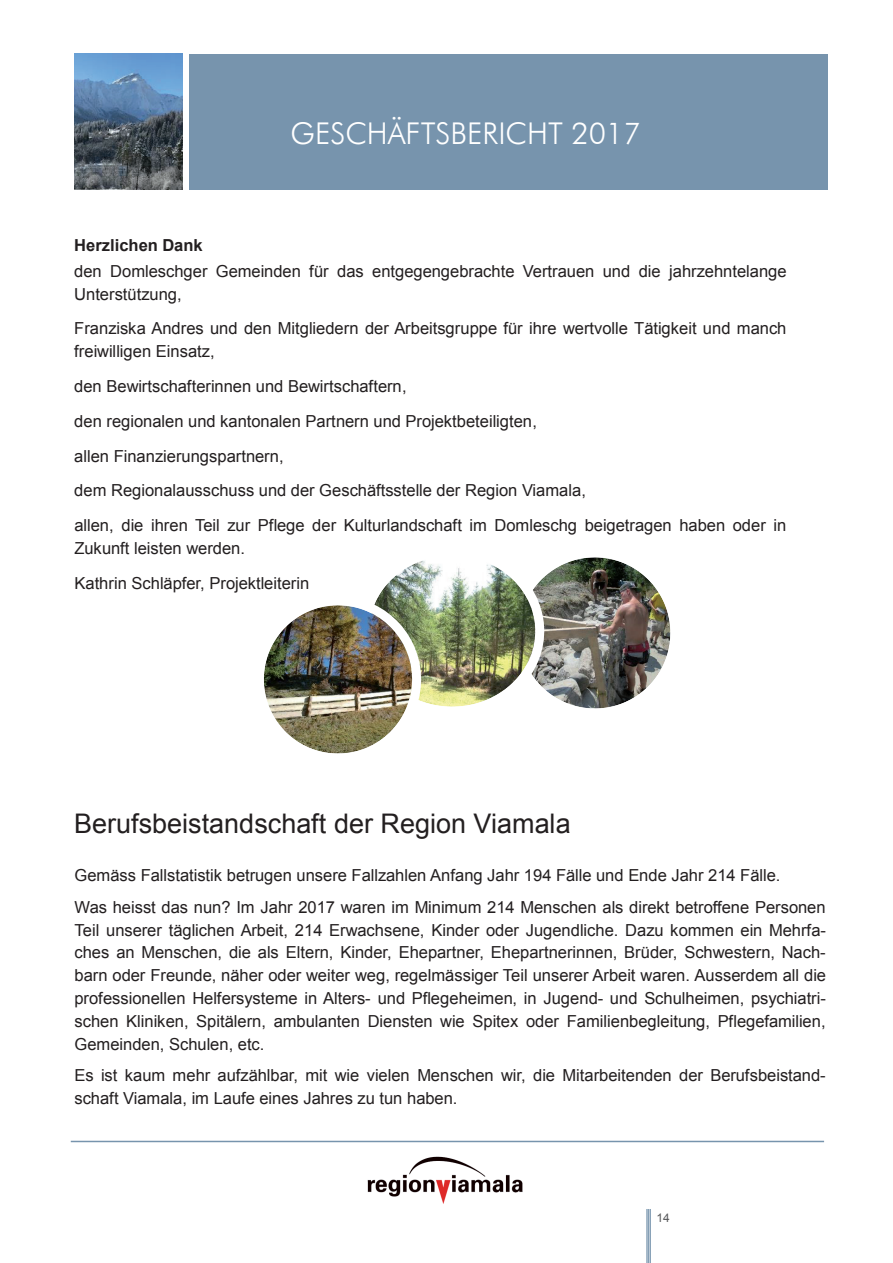
<style>
.page{position:relative;width:893px;height:1263px;background:#fff}
.page>*{position:absolute;margin:0;border:0;box-sizing:border-box;transform-origin:0 0}
.t1{font:300 30px "Futura BT";color:#fff}
.t2{font:28.5px "Arial";color:#fff}
.t3{font:27px "Arial";color:#231f20}
.t4{font:25.5px "Arial";color:#fff}
.t5{font:16.5px/22.8px "Arial";color:#231f20}
.t6{font:700 16.5px "Arial";color:#231f20}
.t7{font:12px "Arial";color:#57585a}
</style>
<div class="page">
<div style="left:189px;top:54px;width:639px;height:135px;background:#7794ad"></div>
<img style="left:368px;top:1156px;width:155px;height:48px">
<hr style="left:71px;top:1141px;width:753px;height:1px;background:#7794ad">
<hr style="left:646px;top:1209px;width:2px;height:54px;background:#7794ad">
<hr style="left:648px;top:1209px;width:1px;height:54px;background:#7794ad">
<hr style="left:650px;top:1209px;width:1px;height:54px;background:#7794ad">
<img style="left:75px;top:54px;width:108px;height:135px">
<img style="left:264px;top:557px;width:407px;height:197px">
<h2 class="t2" style="left:608px;top:100px;width:65px">2017</h2>
<h1 class="t1" style="left:291px;top:115px;width:352px">GESCHÄFTSBERICHT 2017</h1>
<h3 class="t4" style="left:307px;top:120px;width:277px">JAHRESBERICHT 2016</h3>
<p class="t6" style="left:74px;top:234px;width:130px">Herzlichen Dank</p>
<p class="t5" style="left:74px;top:260px;width:714px">den Domleschger Gemeinden für das entgegengebrachte Vertrauen und die jahrzehntelange<br>Unterstützung,</p>
<p class="t5" style="left:74px;top:317px;width:714px">Franziska Andres und den Mitgliedern der Arbeitsgruppe für ihre wertvolle Tätigkeit und manch freiwilligen Einsatz,</p>
<p class="t5" style="left:74px;top:369px;width:713px;line-height:34.8px">den Bewirtschafterinnen und Bewirtschaftern,<br>den regionalen und kantonalen Partnern und Projektbeteiligten,<br>allen Finanzierungspartnern,<br>dem Regionalausschuss und der Geschäftsstelle der Region Viamala,<br>allen, die ihren Teil zur Pflege der Kulturlandschaft im Domleschg beigetragen haben oder in</p>
<p class="t5" style="left:74px;top:530px;width:237px;line-height:34.8px">Zukunft leisten werden.<br>Kathrin Schläpfer, Projektleiterin</p>
<h3 class="t3" style="left:74px;top:805px;width:498px">Berufsbeistandschaft der Region Viamala</h3>
<p class="t5" style="left:74px;top:859px;width:753px;line-height:31.7px">Gemäss Fallstatistik betrugen unsere Fallzahlen Anfang Jahr 194 Fälle und Ende Jahr 214 Fälle.<br>Was heisst das nun? Im Jahr 2017 waren im Minimum 214 Menschen als direkt betroffene Personen</p>
<p class="t5" style="left:74px;top:918px;width:753px;text-align:justify">Teil unserer täglichen Arbeit, 214 Erwachsene, Kinder oder Jugendliche. Dazu kommen ein Mehrfa&shy;ches an Menschen, die als Eltern, Kinder, Ehepartner, Ehepartnerinnen, Brüder, Schwestern, Nach&shy;barn oder Freunde, näher oder weiter weg, regelmässiger Teil unserer Arbeit waren. Ausserdem all die professionellen Helfersysteme in Alters- und Pflegeheimen, in Jugend- und Schulheimen, psychiatri&shy;schen Kliniken, Spitälern, ambulanten Diensten wie Spitex oder Familienbegleitung, Pflegefamilien, Gemeinden, Schulen, etc.</p>
<p class="t5" style="left:74px;top:1064px;width:753px">Es ist kaum mehr aufzählbar, mit wie vielen Menschen wir, die Mitarbeitenden der Berufsbeistand&shy;schaft Viamala, im Laufe eines Jahres zu tun haben.</p>
<p class="t7" style="left:657px;top:1210px;width:15px">14</p>
</div>
